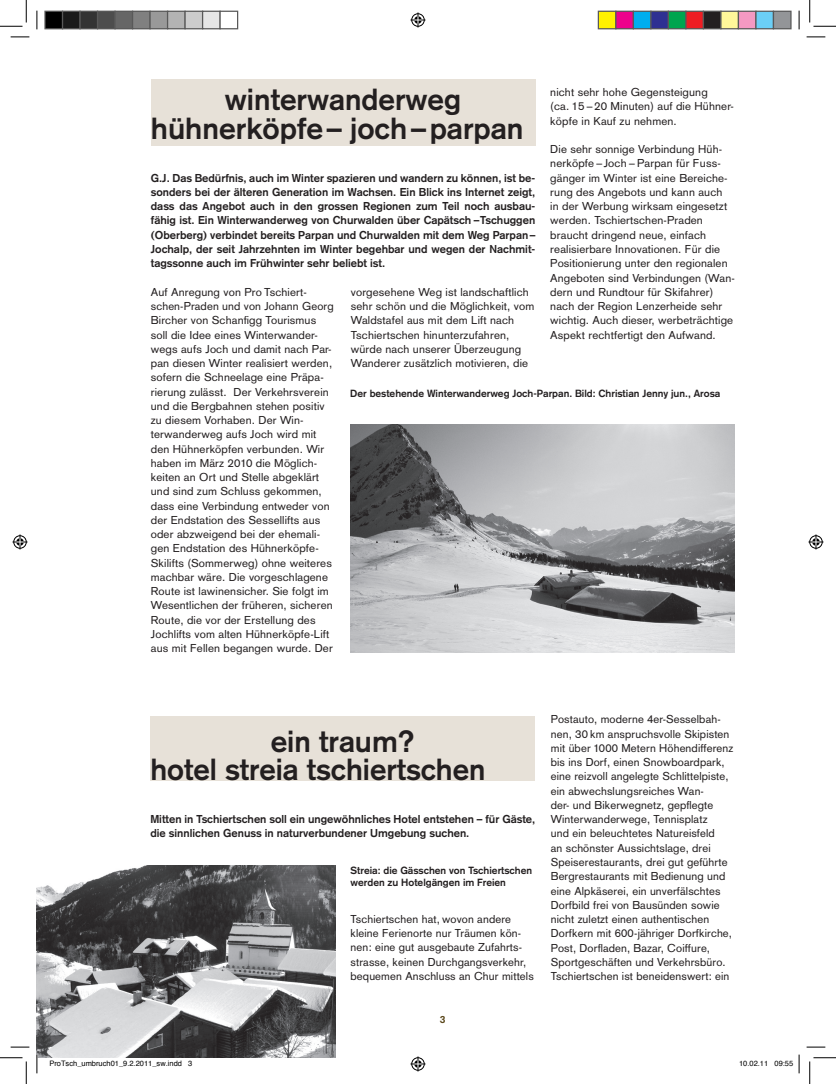
<style>
.page{position:relative;width:836px;height:1084px;background:#fff}
.page>*{position:absolute;margin:0;border:0;box-sizing:border-box;transform-origin:0 0}
.t1{font:700 30px/28.5px "Akzidenz Grotesk";color:#231f20;text-align:center}
.t2{font:11.25px/14.2px "Akzidenz Grotesk";letter-spacing:.01em;color:#231f20}
.t3{font:700 11.25px/14.2px "Akzidenz Grotesk";color:#231f20;text-align:justify}
.t4{font:700 10.25px/12.2px "Akzidenz Grotesk";color:#231f20}
.t5{font:700 10.25px "Akzidenz Grotesk";color:#5a471a}
.t6{font:7.5px "Helvetica";color:#000}
</style>
<div class="page">
<img style="left:350px;top:424px;width:384px;height:228px">
<img style="left:37px;top:866px;width:298px;height:191px">
<div style="left:151px;top:79px;width:384px;height:67px;background:#e7e1d8"></div>
<div style="left:150px;top:716px;width:385px;height:64px;background:#e7e1d8"></div>
<svg style="left:11px;top:36px;width:18px;height:2px"></svg>
<svg style="left:806px;top:36px;width:19px;height:2px"></svg>
<svg style="left:11px;top:1046px;width:18px;height:2px"></svg>
<svg style="left:806px;top:1046px;width:19px;height:2px"></svg>
<svg style="left:36px;top:11px;width:2px;height:18px"></svg>
<svg style="left:36px;top:1054px;width:2px;height:19px"></svg>
<svg style="left:798px;top:11px;width:1px;height:18px"></svg>
<svg style="left:0;top:0;width:27px;height:27px"></svg>
<svg style="left:0;top:1057px;width:27px;height:27px"></svg>
<svg style="left:809px;top:0;width:27px;height:27px"></svg>
<svg style="left:809px;top:1057px;width:27px;height:27px"></svg>
<svg style="left:410px;top:13px;width:15px;height:15px"></svg>
<svg style="left:410px;top:1056px;width:15px;height:15px"></svg>
<svg style="left:13px;top:534px;width:15px;height:15px"></svg>
<svg style="left:808px;top:534px;width:15px;height:15px"></svg>
<div style="left:45px;top:11px;width:18px;height:18px;background:#000"></div>
<div style="left:44px;top:11px;width:19px;height:18px;border:1px solid #595959"></div>
<div style="left:63px;top:11px;width:17px;height:18px;background:#1a1a1a"></div>
<div style="left:62px;top:11px;width:19px;height:18px;border:1px solid #595959"></div>
<div style="left:80px;top:11px;width:18px;height:18px;background:#333"></div>
<div style="left:79px;top:11px;width:19px;height:18px;border:1px solid #595959"></div>
<div style="left:98px;top:11px;width:17px;height:18px;background:#4d4d4d"></div>
<div style="left:97px;top:11px;width:19px;height:18px;border:1px solid #595959"></div>
<div style="left:115px;top:11px;width:18px;height:18px;background:#666"></div>
<div style="left:114px;top:11px;width:19px;height:18px;border:1px solid #595959"></div>
<div style="left:133px;top:11px;width:17px;height:18px;background:#808080"></div>
<div style="left:132px;top:11px;width:19px;height:18px;border:1px solid #595959"></div>
<div style="left:150px;top:11px;width:18px;height:18px;background:#999"></div>
<div style="left:149px;top:11px;width:19px;height:18px;border:1px solid #595959"></div>
<div style="left:168px;top:11px;width:17px;height:18px;background:#b3b3b3"></div>
<div style="left:167px;top:11px;width:19px;height:18px;border:1px solid #595959"></div>
<div style="left:185px;top:11px;width:18px;height:18px;background:#ccc"></div>
<div style="left:184px;top:11px;width:19px;height:18px;border:1px solid #595959"></div>
<div style="left:203px;top:11px;width:17px;height:18px;background:#e6e6e6"></div>
<div style="left:202px;top:11px;width:19px;height:18px;border:1px solid #595959"></div>
<div style="left:219px;top:11px;width:19px;height:18px;border:1px solid #595959"></div>
<div style="left:598px;top:11px;width:18px;height:18px;background:#fff101"></div>
<div style="left:597px;top:11px;width:19px;height:18px;border:1px solid #595959"></div>
<div style="left:616px;top:11px;width:17px;height:18px;background:#ed028c"></div>
<div style="left:615px;top:11px;width:19px;height:18px;border:1px solid #595959"></div>
<div style="left:633px;top:11px;width:18px;height:18px;background:#00aeef"></div>
<div style="left:632px;top:11px;width:19px;height:18px;border:1px solid #595959"></div>
<div style="left:651px;top:11px;width:17px;height:18px;background:#2e3092"></div>
<div style="left:650px;top:11px;width:19px;height:18px;border:1px solid #595959"></div>
<div style="left:668px;top:11px;width:18px;height:18px;background:#00a54f"></div>
<div style="left:667px;top:11px;width:19px;height:18px;border:1px solid #595959"></div>
<div style="left:686px;top:11px;width:17px;height:18px;background:#ee1d23"></div>
<div style="left:685px;top:11px;width:19px;height:18px;border:1px solid #595959"></div>
<div style="left:703px;top:11px;width:18px;height:18px;background:#231f20"></div>
<div style="left:702px;top:11px;width:19px;height:18px;border:1px solid #595959"></div>
<div style="left:721px;top:11px;width:17px;height:18px;background:#fff79a"></div>
<div style="left:720px;top:11px;width:19px;height:18px;border:1px solid #595959"></div>
<div style="left:738px;top:11px;width:18px;height:18px;background:#f499c2"></div>
<div style="left:737px;top:11px;width:19px;height:18px;border:1px solid #595959"></div>
<div style="left:756px;top:11px;width:17px;height:18px;background:#6bcff6"></div>
<div style="left:755px;top:11px;width:19px;height:18px;border:1px solid #595959"></div>
<div style="left:773px;top:11px;width:18px;height:18px;background:#939598"></div>
<div style="left:772px;top:11px;width:19px;height:18px;border:1px solid #595959"></div>
<svg style="left:798px;top:1054px;width:1px;height:19px"></svg>
<p class="t2" style="left:550px;top:85px;width:185px">nicht sehr hohe Gegensteigung<br>(ca. 15 –20 Minuten) auf die Hühner&shy;köpfe in Kauf zu nehmen.</p>
<p class="t2" style="left:550px;top:142px;width:186px">Die sehr sonnige Verbindung Hüh&shy;nerköpfe –Joch – Parpan für Fuss&shy;gänger im Winter ist eine Bereiche&shy;rung des Angebots und kann auch<br>in der Werbung wirksam eingesetzt werden. Tschiertschen-Praden braucht dringend neue, einfach realisierbare Innovationen. Für die Positionierung unter den regionalen Angeboten sind Verbindungen (Wan&shy;dern und Rundtour für Skifahrer) nach der Region Lenzerheide sehr wichtig. Auch dieser, werbeträchtige Aspekt rechtfertigt den Aufwand.</p>
<h1 class="t1" style="left:151px;top:85px;width:374px">winterwanderweg hühnerköpfe– joch–parpan</h1>
<p class="t3" style="left:151px;top:170px;width:386px">G.J. Das Bedürfnis, auch im Winter spazieren und wandern zu können, ist be&shy;sonders bei der älteren Generation im Wachsen. Ein Blick ins Internet zeigt, dass das Angebot auch in den grossen Regionen zum Teil noch ausbau&shy;fähig ist. Ein Winterwanderweg von Churwalden über Capätsch –Tschuggen (Oberberg) verbindet bereits Parpan und Churwalden mit dem Weg Parpan– Jochalp, der seit Jahrzehnten im Winter begehbar und wegen der Nachmit&shy;tagssonne auch im Frühwinter sehr beliebt ist.</p>
<p class="t2" style="left:151px;top:285px;width:184px">Auf Anregung von Pro Tschiert&shy;schen-Praden und von Johann Georg Bircher von Schanfigg Tourismus soll die Idee eines Winterwander&shy;wegs aufs Joch und damit nach Par&shy;pan diesen Winter realisiert werden, sofern die Schneelage eine Präpa&shy;rierung zulässt. Der Verkehrsverein und die Bergbahnen stehen positiv zu diesem Vorhaben. Der Win&shy;terwanderweg aufs Joch wird mit den Hühnerköpfen verbunden. Wir haben im März 2010 die Möglich&shy;keiten an Ort und Stelle abgeklärt und sind zum Schluss gekommen, dass eine Verbindung entweder von der Endstation des Sessellifts aus oder abzweigend bei der ehemali&shy;gen Endstation des Hühnerköpfe-Skilifts (Sommerweg) ohne weiteres machbar wäre. Die vorgeschlagene Route ist lawinensicher. Sie folgt im Wesentlichen der früheren, sicheren Route, die vor der Erstellung des Jochlifts vom alten Hühnerköpfe-Lift aus mit Fellen begangen wurde. Der</p>
<p class="t2" style="left:351px;top:285px;width:185px">vorgesehene Weg ist landschaftlich sehr schön und die Möglichkeit, vom Waldstafel aus mit dem Lift nach Tschiertschen hinunterzufahren, würde nach unserer Überzeugung Wanderer zusätzlich motivieren, die</p>
<p class="t4" style="left:350px;top:388px;width:371px">Der bestehende Winterwanderweg Joch-Parpan. Bild: Christian Jenny jun., Arosa</p>
<h1 class="t1" style="left:150px;top:727px;width:337px;text-align:left;text-indent:120px">ein traum? hotel streia tschiertschen</h1>
<p class="t3" style="left:150px;top:812px;width:386px">Mitten in Tschiertschen soll ein ungewöhnliches Hotel entstehen – für Gäste, die sinnlichen Genuss in naturverbundener Umgebung suchen.</p>
<p class="t4" style="left:350px;top:864px;width:183px">Streia: die Gässchen von Tschiertschen werden zu Hotelgängen im Freien</p>
<p class="t2" style="left:350px;top:912px;width:185px">Tschiertschen hat, wovon andere kleine Ferienorte nur Träumen kön&shy;nen: eine gut ausgebaute Zufahrts&shy;strasse, keinen Durchgangsverkehr, bequemen Anschluss an Chur mittels</p>
<p class="t5" style="left:440px;top:1013px;width:7px">3</p>
<p class="t2" style="left:551px;top:712px;width:184px">Postauto, moderne 4er-Sesselbah&shy;nen, 30 km anspruchsvolle Skipisten mit über 1000 Metern Höhendifferenz bis ins Dorf, einen Snowboardpark, eine reizvoll angelegte Schlittelpiste, ein abwechslungsreiches Wan-<br>der- und Bikerwegnetz, gepflegte Winterwanderwege, Tennisplatz<br>und ein beleuchtetes Natureisfeld<br>an schönster Aussichtslage, drei Speiserestaurants, drei gut geführte Bergrestaurants mit Bedienung und eine Alpkäserei, ein unverfälschtes Dorfbild frei von Bausünden sowie nicht zuletzt einen authentischen Dorfkern mit 600-jähriger Dorfkirche, Post, Dorfladen, Bazar, Coiffure, Sportgeschäften und Verkehrsbüro.<br>Tschiertschen ist beneidenswert: ein</p>
<p class="t6" style="left:49px;top:1057px;width:144px">ProTsch_umbruch01_9.2.2011_sw.indd 3</p>
<p class="t6" style="left:739px;top:1057px;width:56px">10.02.11 09:55</p>
</div>
